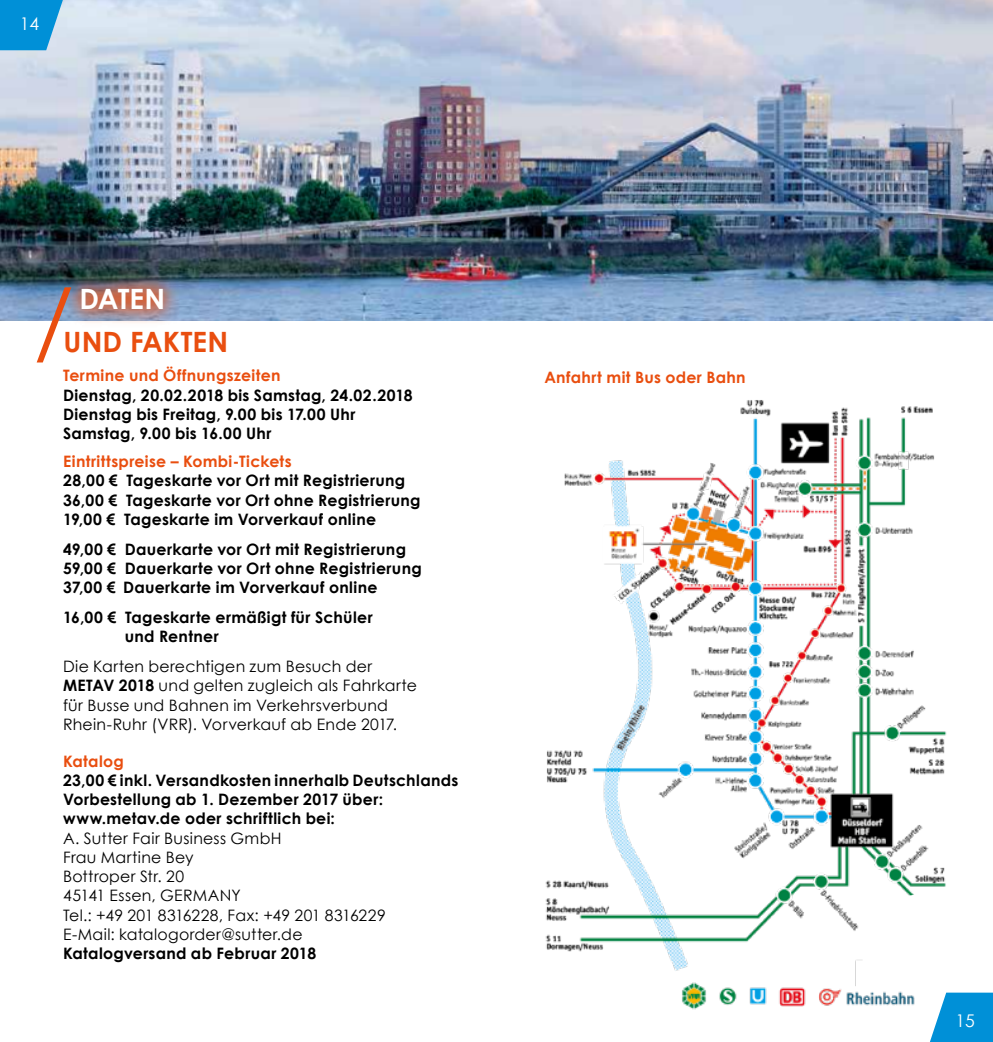
<style>
.page{position:relative;width:993px;height:1042px;background:#fff}
.page>*{position:absolute;margin:0;border:0;box-sizing:border-box;transform-origin:0 0}
.t1{font:700 28px "Century Gothic";letter-spacing:.005em;color:#e94e0f}
.t2{font:700 28px "Century Gothic";letter-spacing:-.02em;color:#fff}
.t3{font:17.5px "Century Gothic";color:#fff}
.t4{font:700 15.75px/19.2px "Century Gothic";letter-spacing:.02em;color:#000}
.t5{font:15.75px/19.2px "Century Gothic";letter-spacing:.015em;color:#000}
.t6{font:700 15.75px "Century Gothic";letter-spacing:.02em;color:#e94e0f}
.s1{font-weight:700}
</style>
<div class="page">
<img style="left:0;top:0;width:992px;height:320px">
<div style="left:930px;top:992px;width:62px;height:50px;background:#0090d7"></div>
<svg style="left:0;top:0;width:63px;height:50px;background:#1c9bda"></svg>
<img style="left:545px;top:400px;width:402px;height:568px">
<img style="left:674px;top:968px;width:278px;height:51px">
<svg style="left:37px;top:287px;width:26px;height:75px"></svg>
<div style="left:63px;top:271px;width:118px;height:57px;background:#e94e0f;opacity:.8"></div>
<p class="t3" style="left:20px;top:13px;width:21px">14</p>
<h1 class="t2" style="left:79px;top:281px;width:87px">DATEN</h1>
<h1 class="t1" style="left:63px;top:324px;width:166px">UND FAKTEN</h1>
<p class="t6" style="left:63px;top:366px;width:219px">Termine und Öffnungszeiten</p>
<p class="t6" style="left:544px;top:368px;width:203px">Anfahrt mit Bus oder Bahn</p>
<p class="t4" style="left:63px;top:385px;width:351px">Dienstag, 20.02.2018 bis Samstag, 24.02.2018<br>Dienstag bis Freitag, 9.00 bis 17.00 Uhr<br>Samstag, 9.00 bis 16.00 Uhr</p>
<p class="t6" style="left:63px;top:451px;width:230px">Eintrittspreise – Kombi-Tickets</p>
<p class="t4" style="left:63px;top:471px;width:359px">28,00 € Tageskarte vor Ort mit Registrierung<br>36,00 € Tageskarte vor Ort ohne Registrierung<br>19,00 € Tageskarte im Vorverkauf online</p>
<p class="t4" style="left:63px;top:539px;width:360px">49,00 € Dauerkarte vor Ort mit Registrierung<br>59,00 € Dauerkarte vor Ort ohne Registrierung<br>37,00 € Dauerkarte im Vorverkauf online</p>
<p class="t4" style="left:125px;top:607px;width:249px;text-indent:-62px">16,00 € Tageskarte ermäßigt für Schüler und Rentner</p>
<p class="t5" style="left:63px;top:656px;width:355px">Die Karten berechtigen zum Besuch der <span class="s1">METAV 2018</span> und gelten zugleich als Fahrkarte für Busse und Bahnen im Verkehrsverbund Rhein-Ruhr (VRR). Vorverkauf ab Ende 2017.</p>
<p class="t6" style="left:63px;top:751px;width:62px">Katalog</p>
<p class="t4" style="left:63px;top:770px;width:396px">23,00 € inkl. Versandkosten innerhalb Deutschlands<br>Vorbestellung ab 1. Dezember 2017 über: www.metav.de oder schriftlich bei:</p>
<p class="t5" style="left:63px;top:828px;width:324px">A. Sutter Fair Business GmbH<br>Frau Martine Bey<br>Bottroper Str. 20<br>45141 Essen, GERMANY<br>Tel.: +49 201 8316228, Fax: +49 201 8316229<br>E-Mail: katalogorder@sutter.de</p>
<p class="t4" style="left:63px;top:943px;width:255px">Katalogversand ab Februar 2018</p>
<p class="t3" style="left:955px;top:1010px;width:21px">15</p>
</div>
